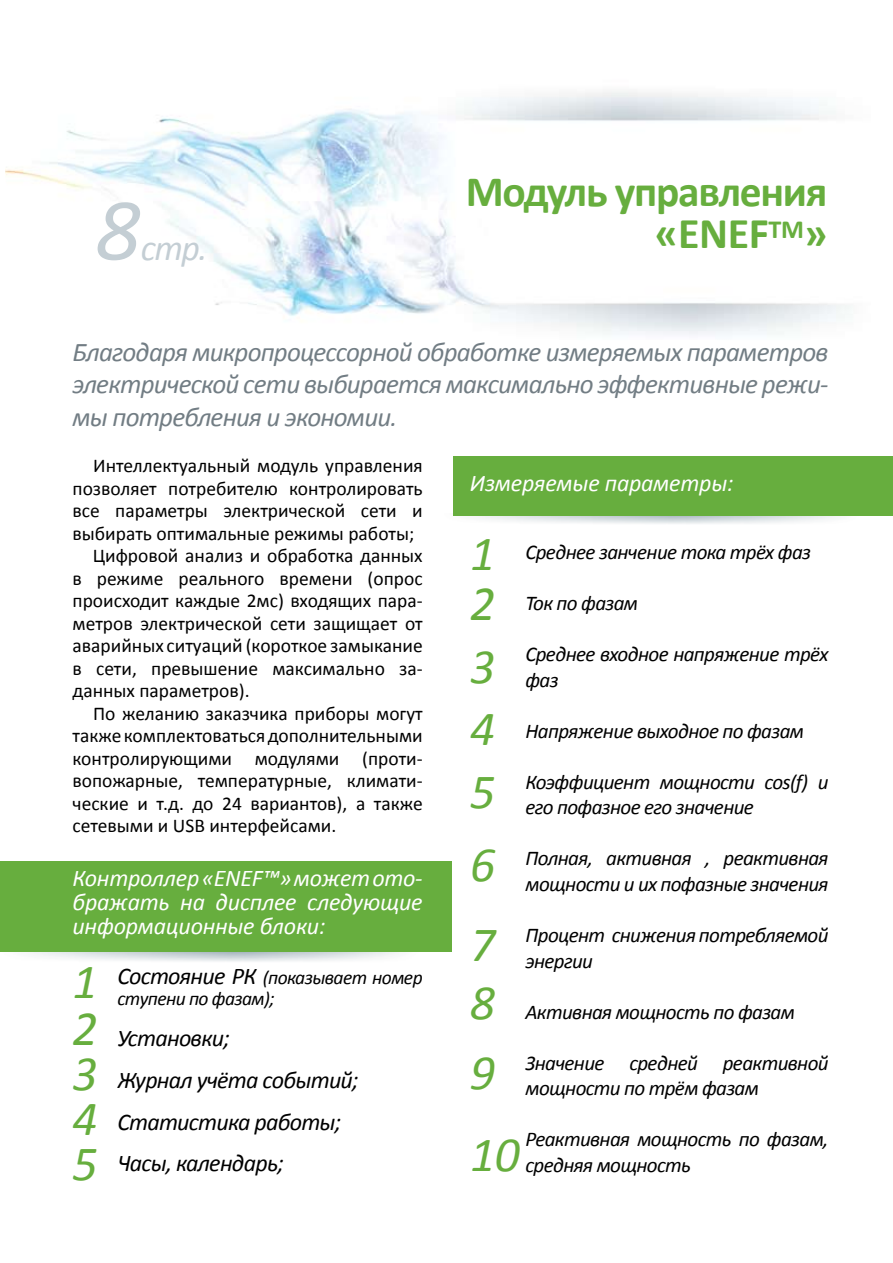
<style>
.page{position:relative;width:893px;height:1263px;background:#fff}
.page>*{position:absolute;margin:0;border:0;box-sizing:border-box;transform-origin:0 0}
.t1{font:italic 89.25px "Calibri";color:#c4ced4}
.t2{font:italic 49.5px/62.6px "Calibri";color:#67ae3e;text-align:justify}
.t3{font:700 43.95px "Calibri";color:#67ae3e}
.t4{font:700 43.5px "Calibri";letter-spacing:-.03em;color:#67ae3e}
.t5{font:italic 36px "Calibri";color:#c4ced4}
.t6{font:italic 27px/32.4px "Calibri";letter-spacing:-.03em;color:#727d84;text-align:justify}
.t7{font:700 26.1px "Calibri";color:#67ae3e}
.t8{font:italic 24px/24px "Calibri";letter-spacing:-.01em;color:#fff;text-align:justify}
.t9{font:italic 24px/41.5px "Calibri";letter-spacing:-.03em;color:#000}
.t10{font:italic 21px/25.5px "Calibri";letter-spacing:-.03em;color:#000}
.t11{font:19.5px "Calibri";color:#000}
.t12{font:italic 19.5px/20.7px "Calibri";letter-spacing:-.03em;color:#000}
.s1{font-size:43.95px}
.s2{font-size:24px}
</style>
<div class="page">
<img style="left:6px;top:91px;width:845px;height:244px">
<img style="left:0;top:951px;width:429px;height:11px">
<img style="left:453px;top:515px;width:417px;height:9px">
<div style="left:0;top:861px;width:451px;height:90px;background:#67ae3e"></div>
<div style="left:453px;top:456px;width:440px;height:59px;background:#67ae3e"></div>
<h1 class="t1" style="left:96px;top:169px;width:47px">8</h1>
<h3 class="t5" style="left:141px;top:223px;width:68px">стр.</h3>
<h3 class="t4" style="left:466px;top:163px;width:363px">Модуль управления</h3>
<h3 class="t3" style="left:655px;top:206px;width:116px">«ENEF</h3>
<h3 class="t7" style="left:768px;top:212px;width:61px">TM<span class="s1">»</span></h3>
<h3 class="t6" style="left:73px;top:335px;width:757px">Благодаря микропроцессорной обработке измеряемых параметров электрической сети выбирается максимально эффективные режи&shy;мы потребления и экономии.</h3>
<p class="t11" style="left:93px;top:453px;width:331px">Интеллектуальный модуль управления</p>
<p class="t11" style="left:73px;top:476px;width:352px">позволяет потребителю контролировать</p>
<p class="t11" style="left:73px;top:498px;width:352px">все параметры электрической сети и</p>
<p class="t11" style="left:73px;top:521px;width:343px">выбирать оптимальные режимы работы;</p>
<p class="t11" style="left:93px;top:543px;width:332px">Цифровой анализ и обработка данных</p>
<p class="t11" style="left:73px;top:566px;width:352px">в режиме реального времени (опрос</p>
<p class="t11" style="left:73px;top:588px;width:352px">происходит каждые 2мс) входящих пара-</p>
<p class="t11" style="left:73px;top:611px;width:352px">метров электрической сети защищает от</p>
<p class="t11" style="left:73px;top:633px;width:352px">аварийных ситуаций (короткое замыкание</p>
<p class="t11" style="left:73px;top:656px;width:352px">в сети, превышение максимально за-</p>
<p class="t11" style="left:73px;top:678px;width:179px">данных параметров).</p>
<p class="t11" style="left:93px;top:701px;width:331px">По желанию заказчика приборы могут</p>
<p class="t11" style="left:73px;top:723px;width:352px">также комплектоваться дополнительными</p>
<p class="t11" style="left:73px;top:746px;width:352px">контролирующими модулями (проти-</p>
<p class="t11" style="left:73px;top:768px;width:352px">вопожарные, температурные, климати-</p>
<p class="t11" style="left:73px;top:791px;width:352px">ческие и т.д. до 24 вариантов), а также</p>
<p class="t11" style="left:73px;top:813px;width:265px">сетевыми и USB интерфейсами.</p>
<p class="t8" style="left:73px;top:865px;width:352px">Контроллер «ENEF™» может ото&shy;бражать на дисплее следующие информационные блоки:</p>
<p class="t12" style="left:117px;top:966px;width:307px"><span class="s2">Состояние РК</span> (показывает номер ступени по фазам);</p>
<p class="t9" style="left:117px;top:1017px;width:243px">Установки;<br>Журнал учёта событий;<br>Статистика работы;<br>Часы, календарь;</p>
<p class="t8" style="left:470px;top:471px;width:265px">Измеряемые параметры:</p>
<h2 class="t2" style="left:470px;top:520px;width:27px">1</h2>
<p class="t10" style="left:525px;top:539px;width:287px">Среднее занчение тока трёх фаз</p>
<p class="t10" style="left:525px;top:590px;width:114px">Ток по фазам</p>
<p class="t10" style="left:525px;top:641px;width:305px">Среднее входное напряжение трёх фаз</p>
<p class="t10" style="left:525px;top:717px;width:280px">Напряжение выходное по фазам</p>
<p class="t10" style="left:525px;top:768px;width:305px">Коэффициент мощности cos(ƒ) и его пофазное его значение</p>
<p class="t10" style="left:525px;top:845px;width:305px">Полная, активная , реактивная мощности и их пофазные значения</p>
<p class="t10" style="left:525px;top:921px;width:305px">Процент снижения потребляемой энергии</p>
<p class="t10" style="left:525px;top:998px;width:271px">Активная мощность по фазам</p>
<p class="t10" style="left:525px;top:1049px;width:305px">Значение средней реактивной мощности по трём фазам</p>
<p class="t10" style="left:525px;top:1125px;width:305px">Реактивная мощность по фазам, средняя мощность</p>
<h2 class="t2" style="left:470px;top:571px;width:27px">2<br>3<br>4<br>5</h2>
<h2 class="t2" style="left:470px;top:823px;width:27px;line-height:79.7px">6<br>7</h2>
<h2 class="t2" style="left:470px;top:966px;width:27px;line-height:70.1px">8<br>9</h2>
<h2 class="t2" style="left:73px;top:948px;width:27px">1</h2>
<h2 class="t2" style="left:73px;top:1004px;width:27px;line-height:45px">2<br>3<br>4<br>5</h2>
<h2 class="t2" style="left:470px;top:1122px;width:51px">10</h2>
</div>
